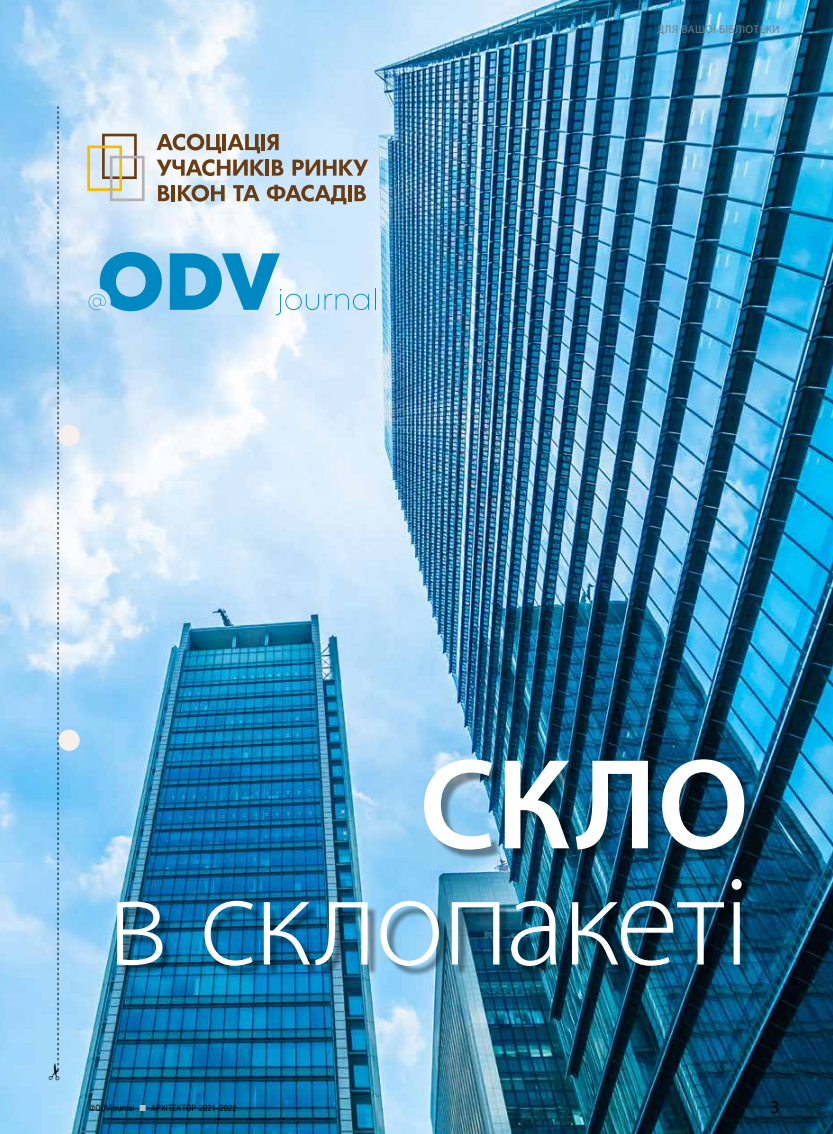
<style>
.page{position:relative;width:833px;height:1134px;background:#fff}
.page>*{position:absolute;margin:0;border:0;box-sizing:border-box;transform-origin:0 0}
.t1{font:300 129.88px "Myriad Pro";letter-spacing:-.02em;color:#fff}
.t2{font:600 129.88px "Myriad Pro";color:#fff}
.t3{font:semi-expanded 17.5px "Myriad Pro";color:#000}
.t4{font:11.25px "Myriad Pro";letter-spacing:.04em;color:#717e86}
.t5{font:8.75px "Helios Cond C";letter-spacing:.02em;color:#000}
.s1{color:#b6c0c6}
</style>
<div class="page">
<img style="left:0;top:0;width:833px;height:1134px">
<div style="left:58px;top:425px;width:22px;height:21px;background:#f5f0eb;border-radius:50%"></div>
<div style="left:58px;top:730px;width:22px;height:21px;background:#f5f0eb;border-radius:50%"></div>
<svg style="left:156px;top:134px;width:65px;height:19px"></svg>
<hr style="left:223px;top:134px;width:3px;height:16px;background:#693c11">
<svg style="left:227px;top:134px;width:33px;height:19px"></svg>
<hr style="left:261px;top:134px;width:4px;height:16px;background:#693c11">
<svg style="left:267px;top:134px;width:12px;height:16px"></svg>
<svg style="left:157px;top:159px;width:107px;height:17px"></svg>
<hr style="left:266px;top:160px;width:3px;height:16px;background:#693c11">
<svg style="left:272px;top:160px;width:11px;height:16px"></svg>
<svg style="left:292px;top:160px;width:76px;height:16px"></svg>
<svg style="left:158px;top:185px;width:11px;height:16px"></svg>
<hr style="left:172px;top:185px;width:3px;height:16px;background:#693c11">
<svg style="left:178px;top:185px;width:47px;height:17px"></svg>
<svg style="left:233px;top:185px;width:26px;height:16px"></svg>
<svg style="left:267px;top:185px;width:79px;height:19px;background:#9e9890"></svg>
<hr style="left:348px;top:185px;width:4px;height:16px;background:#693c11">
<svg style="left:354px;top:185px;width:12px;height:16px"></svg>
<svg style="left:87px;top:134px;width:58px;height:67px;background:#d4d2c4"></svg>
<svg style="left:170px;top:253px;width:199px;height:62px;background:#8fcae9"></svg>
<svg style="left:375px;top:288px;width:1px;height:22px"></svg>
<svg style="left:89px;top:252px;width:73px;height:59px;background:#5eb2dc"></svg>
<div style="left:120px;top:763px;width:635px;height:213px;background:#000;opacity:.4"></div>
<svg style="left:49px;top:106px;width:10px;height:974px;background:#aad1ec"></svg>
<p class="t4" style="left:657px;top:22px;width:124px">ДЛЯ ВАШОЇ БІБЛІОТЕКИ</p>
<h1 class="t2" style="left:419px;top:722px;width:331px">СКЛО</h1>
<h1 class="t1" style="left:107px;top:850px;width:644px">в склопакеті</h1>
<p class="t5" style="left:89px;top:1103px;width:150px">@ODVjournal <span class="s1">■</span> АРХІТЕКТОР 2021-2022</p>
<h2 class="t3" style="left:770px;top:1097px;width:11px">3</h2>
</div>
